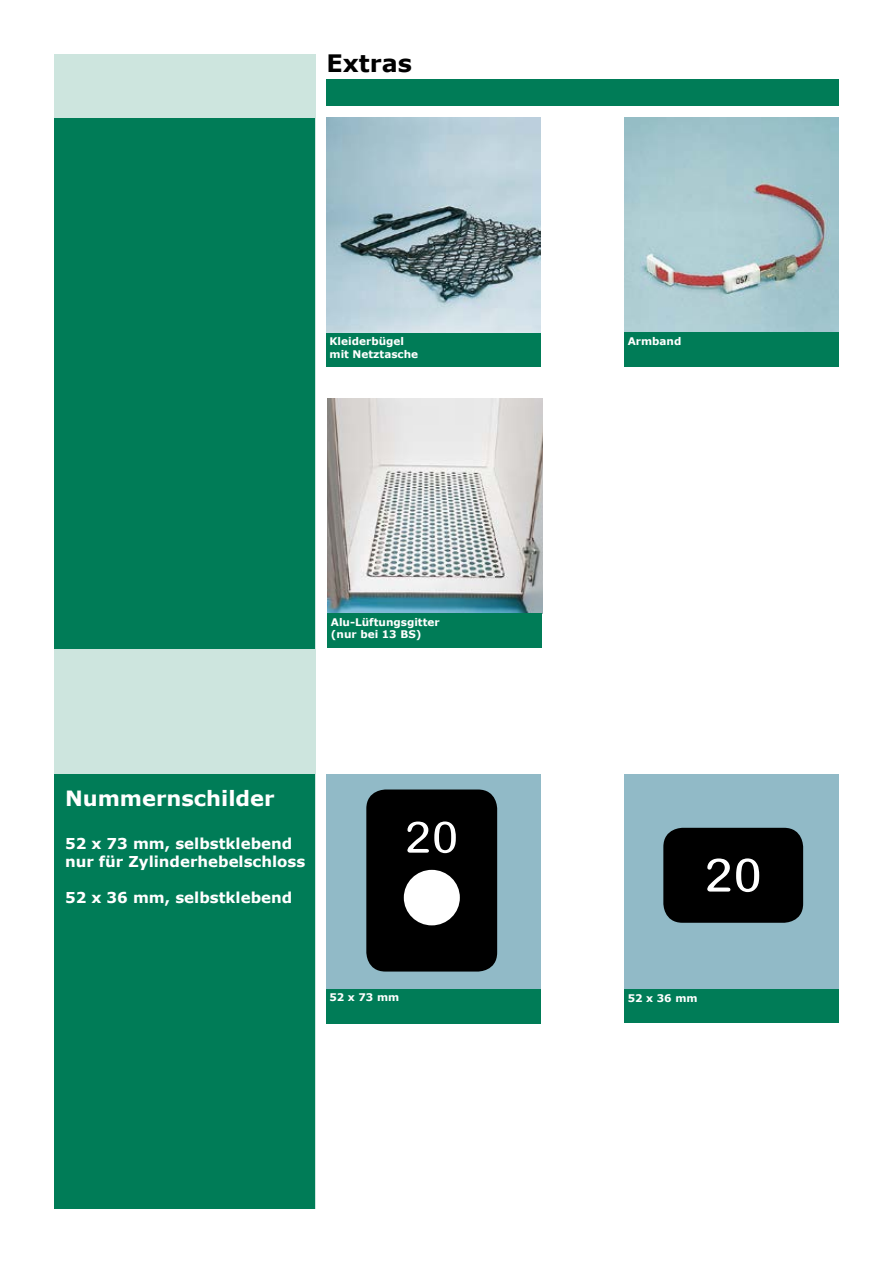
<style>
.page{position:relative;width:893px;height:1263px;background:#fff}
.page>*{position:absolute;margin:0;border:0;box-sizing:border-box;transform-origin:0 0}
.t1{font:700 24px "Verdana";color:#000}
.t2{font:700 21px "Verdana";color:#fff}
.t3{font:700 15px/18px "Verdana";color:#fff}
.t4{font:700 10.5px/12.6px "Verdana";color:#fff}
</style>
<div class="page">
<div style="left:54px;top:54px;width:261px;height:1155px;background:#cde5de"></div>
<div style="left:54px;top:774px;width:261px;height:435px;background:#007c57"></div>
<div style="left:326px;top:79px;width:513px;height:26px;background:#007c57"></div>
<div style="left:326px;top:332px;width:215px;height:35px;background:#007c57"></div>
<img style="left:326px;top:118px;width:215px;height:214px">
<img style="left:624px;top:118px;width:215px;height:214px">
<img style="left:328px;top:399px;width:214px;height:214px">
<div style="left:54px;top:118px;width:261px;height:530px;background:#007c57"></div>
<div style="left:326px;top:989px;width:215px;height:34px;background:#007c57"></div>
<div style="left:326px;top:774px;width:215px;height:215px;background:#91bac7"></div>
<div style="left:624px;top:987px;width:215px;height:35px;background:#007c57"></div>
<div style="left:624px;top:774px;width:215px;height:215px;background:#91bac7"></div>
<div style="left:663px;top:828px;width:140px;height:95px;background:#000;border-radius:19px"></div>
<svg style="left:707px;top:858px;width:53px;height:35px"></svg>
<div style="left:624px;top:332px;width:215px;height:35px;background:#007c57"></div>
<div style="left:328px;top:613px;width:214px;height:35px;background:#007c57"></div>
<div style="left:366px;top:789px;width:131px;height:182px;background:#000;border-radius:19px"></div>
<svg style="left:407px;top:821px;width:49px;height:33px"></svg>
<div style="left:404px;top:870px;width:56px;height:55px;background:#fff;border-radius:50%"></div>
<h1 class="t1" style="left:326px;top:48px;width:87px">Extras</h1>
<p class="t4" style="left:330px;top:334px;width:90px">Kleiderbügel mit Netztasche</p>
<p class="t4" style="left:628px;top:334px;width:55px">Armband</p>
<p class="t4" style="left:331px;top:615px;width:110px">Alu-Lüftungsgitter (nur bei 13 BS)</p>
<h2 class="t2" style="left:65px;top:784px;width:211px">Nummernschilder</h2>
<h3 class="t3" style="left:65px;top:834px;width:242px">52 x 73 mm, selbstklebend nur für Zylinderhebelschloss</h3>
<h3 class="t3" style="left:65px;top:888px;width:229px">52 x 36 mm, selbstklebend</h3>
<p class="t4" style="left:329px;top:991px;width:71px">52 x 73 mm</p>
<p class="t4" style="left:628px;top:992px;width:71px">52 x 36 mm</p>
</div>
